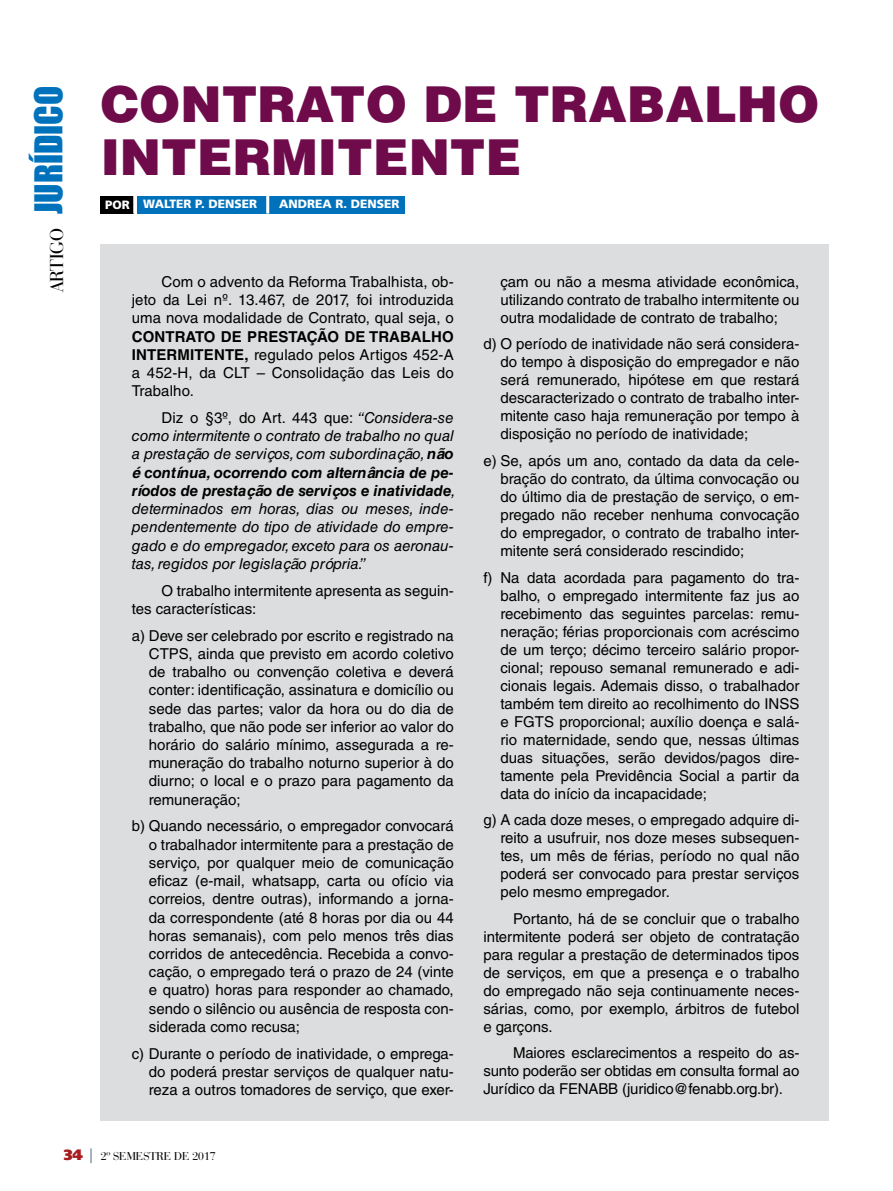
<style>
.page{position:relative;width:893px;height:1191px;background:#fff}
.page>*{position:absolute;margin:0;border:0;box-sizing:border-box;transform-origin:0 0}
.t1{font:900 49.5px/52.5px "Helvetica LT Std";color:#6f0a4b}
.t2{font:35.25px "Impact";color:#0072bc}
.t3{font:19.65px "Bauer Bodoni BT";color:#000}
.t4{font:15px/18px "Helvetica LT Std";color:#000;text-align:justify}
.t5{font:italic 15px/18.3px "Helvetica LT Std";color:#000}
.t6{font:900 12px "Frutiger";color:#fff}
.t7{font:12px "Bauer Bodoni BT";color:#000}
.s1{font-weight:700}
.s2{font-style:normal}
.s3{font-family:"Frutiger 95";font-weight:900;font-size:15px;color:#a71c20}
</style>
<div class="page">
<svg style="left:90px;top:1148px;width:2px;height:15px"></svg>
<div style="left:101px;top:244px;width:728px;height:876px;background:#dcddde"></div>
<div style="left:101px;top:196px;width:33px;height:17px;background:#000"></div>
<div style="left:137px;top:196px;width:268px;height:18px;background:#0072bc"></div>
<hr style="left:133px;top:196px;width:3px;height:18px;background:#fff">
<hr style="left:266px;top:196px;width:3px;height:18px;background:#fff">
<h2 class="t2" style="left:21px;top:214px;width:130px;rotate:-90deg">JURÍDICO</h2>
<h3 class="t3" style="left:45px;top:291px;width:64px;rotate:-90deg">ARTIGO</h3>
<h1 class="t1" style="left:101px;top:77px;width:720px">CONTRATO DE TRABALHO<br>INTERMITENTE</h1>
<p class="t6" style="left:105px;top:197px;width:154px">POR WALTER P. DENSER</p>
<p class="t6" style="left:279px;top:197px;width:122px">ANDREA R. DENSER</p>
<p class="t4" style="left:132px;top:272px;width:323px;text-indent:30px">Com o advento da Reforma Trabalhista, ob&shy;jeto da Lei nº. 13.467, de 2017, foi introduzida uma nova modalidade de Contrato, qual seja, o</p>
<p class="t4" style="left:132px;top:327px;width:323px"><span class="s1">CONTRATO DE PRESTAÇÃO DE TRABALHO INTERMITENTE,</span> regulado pelos Artigos 452-A a 452-H, da CLT – Consolidação das Leis do Trabalho.</p>
<p class="t5" style="left:132px;top:408px;width:325px;text-indent:30px"><span class="s2">Diz o §3º, do Art. 443 que:</span> “Considera-se como intermitente o contrato de trabalho no qual a prestação de serviços, com subordinação, <span class="s1">não é contínua, ocorrendo com alternância de pe&shy;ríodos de prestação de serviços e inatividade</span>, determinados em horas, dias ou meses, inde&shy;pendentemente do tipo de atividade do empre&shy;gado e do empregador, exceto para os aeronau&shy;tas, regidos por legislação própria.”</p>
<p class="t4" style="left:132px;top:581px;width:323px;text-indent:30px">O trabalho intermitente apresenta as seguin&shy;tes características:</p>
<p class="t4" style="left:149px;top:626px;width:306px;text-indent:-17px">a) Deve ser celebrado por escrito e registrado na CTPS, ainda que previsto em acordo coletivo de trabalho ou convenção coletiva e deverá conter: identificação, assinatura e domicílio ou sede das partes; valor da hora ou do dia de trabalho, que não pode ser inferior ao valor do horário do salário mínimo, assegurada a re&shy;muneração do trabalho noturno superior à do diurno; o local e o prazo para pagamento da remuneração;</p>
<p class="t4" style="left:149px;top:817px;width:306px;text-indent:-17px">b) Quando necessário, o empregador convocará o trabalhador intermitente para a prestação de serviço, por qualquer meio de comunicação eficaz (e-mail, whatsapp, carta ou ofício via correios, dentre outras), informando a jorna&shy;da correspondente (até 8 horas por dia ou 44 horas semanais), com pelo menos três dias corridos de antecedência. Recebida a convo&shy;cação, o empregado terá o prazo de 24 (vinte e quatro) horas para responder ao chamado, sendo o silêncio ou ausência de resposta con&shy;siderada como recusa;</p>
<p class="t4" style="left:149px;top:1044px;width:306px;text-indent:-17px">c) Durante o período de inatividade, o emprega&shy;do poderá prestar serviços de qualquer natu&shy;reza a outros tomadores de serviço, que exer-</p>
<p class="t4" style="left:500px;top:272px;width:301px">çam ou não a mesma atividade econômica, utilizando contrato de trabalho intermitente ou outra modalidade de contrato de trabalho;</p>
<p class="t4" style="left:500px;top:335px;width:301px;text-indent:-17px">d) O período de inatividade não será considera&shy;do tempo à disposição do empregador e não será remunerado, hipótese em que restará descaracterizado o contrato de trabalho inter&shy;mitente caso haja remuneração por tempo à disposição no período de inatividade;</p>
<p class="t4" style="left:500px;top:451px;width:301px;text-indent:-17px">e) Se, após um ano, contado da data da cele&shy;bração do contrato, da última convocação ou do último dia de prestação de serviço, o em&shy;pregado não receber nenhuma convocação do empregador, o contrato de trabalho inter&shy;mitente será considerado rescindido;</p>
<p class="t4" style="left:500px;top:568px;width:301px;text-indent:-17px">f) Na data acordada para pagamento do tra&shy;balho, o empregado intermitente faz jus ao recebimento das seguintes parcelas: remu&shy;neração; férias proporcionais com acréscimo de um terço; décimo terceiro salário propor&shy;cional; repouso semanal remunerado e adi&shy;cionais legais. Ademais disso, o trabalhador também tem direito ao recolhimento do INSS e FGTS proporcional; auxílio doença e salá&shy;rio maternidade, sendo que, nessas últimas duas situações, serão devidos/pagos dire&shy;tamente pela Previdência Social a partir da data do início da incapacidade;</p>
<p class="t4" style="left:500px;top:810px;width:301px;text-indent:-17px">g) A cada doze meses, o empregado adquire di&shy;reito a usufruir, nos doze meses subsequen&shy;tes, um mês de férias, período no qual não poderá ser convocado para prestar serviços pelo mesmo empregador.</p>
<p class="t4" style="left:483px;top:909px;width:318px;text-indent:30px">Portanto, há de se concluir que o trabalho intermitente poderá ser objeto de contratação para regular a prestação de determinados tipos de serviços, em que a presença e o trabalho do empregado não seja continuamente neces&shy;sárias, como, por exemplo, árbitros de futebol e garçons.</p>
<p class="t4" style="left:483px;top:1044px;width:318px;text-indent:30px">Maiores esclarecimentos a respeito do as&shy;sunto poderão ser obtidas em consulta formal ao Jurídico da FENABB (juridico@fenabb.org.br).</p>
<p class="t7" style="left:64px;top:1148px;width:153px"><span class="s3">34</span> 2º SEMESTRE DE 2017</p>
</div>
